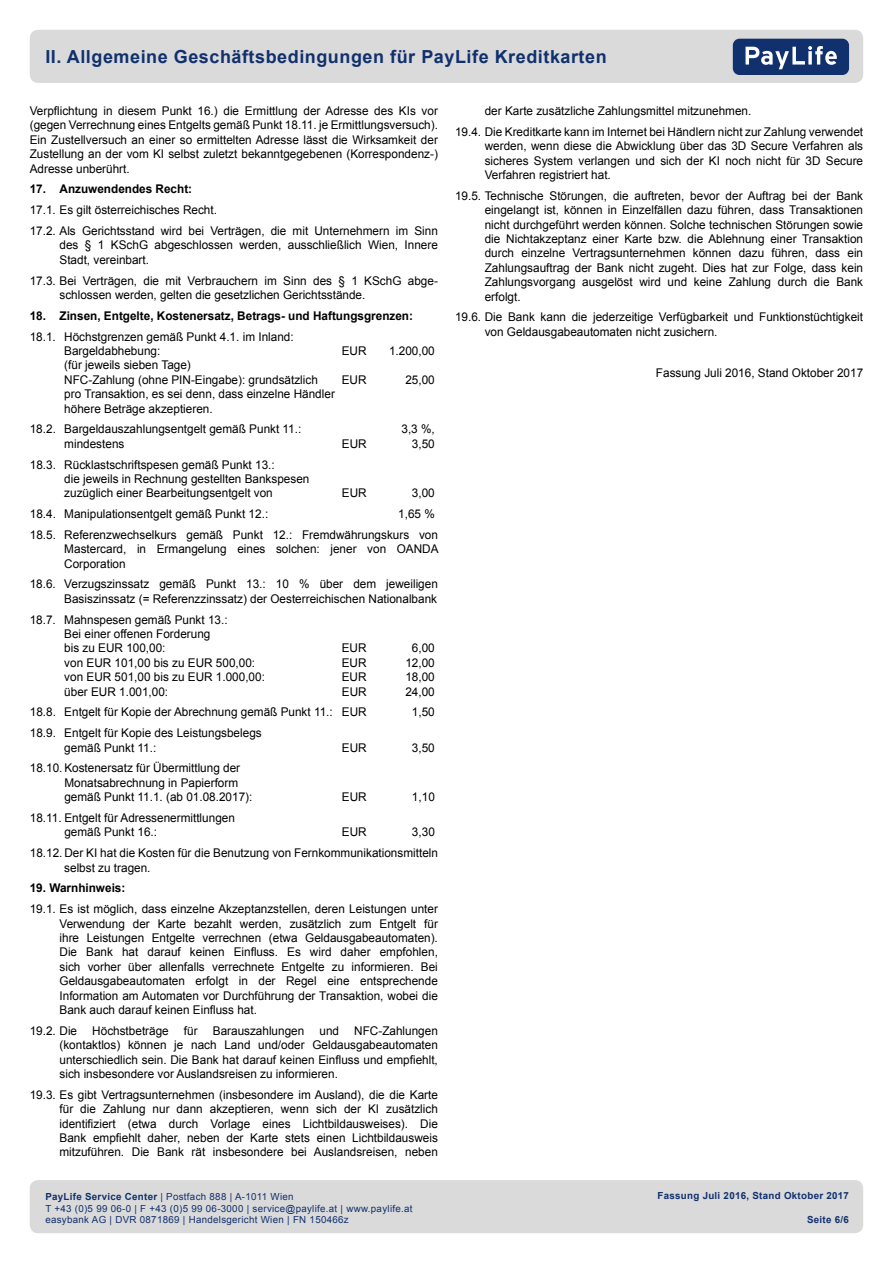
<style>
.page{position:relative;width:893px;height:1263px;background:#fff}
.page>*{position:absolute;margin:0;border:0;box-sizing:border-box;transform-origin:0 0}
.t1{font:700 18px "Arial";letter-spacing:.03em;color:#11306e}
.t2{font:12px/14.4px "Arial";color:#000}
.t3{font:700 12px "Arial";color:#000}
.t4{font:9.75px/11.7px "Arial";letter-spacing:.03em;color:#11306e}
.t5{font:700 9.75px "Arial";letter-spacing:.03em;color:#11306e}
.s1{font-weight:700}
</style>
<div class="page">
<div style="left:30px;top:1180px;width:833px;height:53px;background:#dadada;border-radius:9px"></div>
<div style="left:30px;top:30px;width:833px;height:53px;background:#dadada;border-radius:9px"></div>
<div style="left:733px;top:39px;width:116px;height:36px;background:#11306e;border-radius:7px"></div>
<svg style="left:745px;top:46px;width:92px;height:23px"></svg>
<h1 class="t1" style="left:45px;top:45px;width:563px">II. Allgemeine Geschäftsbedingungen für PayLife Kreditkarten</h1>
<p class="t2" style="left:30px;top:104px;width:410px;text-align:justify">Verpflichtung in diesem Punkt 16.) die Ermittlung der Adresse des KIs vor (gegen Verrechnung eines Entgelts gemäß Punkt 18.11. je Ermittlungsversuch).<br>Ein Zustellversuch an einer so ermittelten Adresse lässt die Wirksamkeit der Zustellung an der vom KI selbst zuletzt bekanntgegebenen (Korrespondenz-)<br>Adresse unberührt.</p>
<p class="t3" style="left:30px;top:181px;width:164px">17. Anzuwendendes Recht:</p>
<p class="t2" style="left:30px;top:200px;width:410px;line-height:20.7px">17.1. Es gilt österreichisches Recht.<br>17.2. Als Gerichtsstand wird bei Verträgen, die mit Unternehmern im Sinn</p>
<p class="t2" style="left:60px;top:238px;width:380px">des § 1 KSchG abgeschlossen werden, ausschließlich Wien, Innere<br>Stadt, vereinbart.</p>
<p class="t2" style="left:60px;top:273px;width:380px;text-indent:-30px">17.3. Bei Verträgen, die mit Verbrauchern im Sinn des § 1 KSchG abge&shy;schlossen werden, gelten die gesetzlichen Gerichtsstände.</p>
<p class="t3" style="left:30px;top:308px;width:385px">18. Zinsen, Entgelte, Kostenersatz, Betrags- und Haftungsgrenzen:</p>
<p class="t2" style="left:64px;top:329px;width:231px;text-indent:-35px">18.1. Höchstgrenzen gemäß Punkt 4.1. im Inland:<br>Bargeldabhebung:</p>
<p class="t2" style="left:342px;top:344px;width:26px">EUR</p>
<p class="t2" style="left:389px;top:344px;width:47px">1.200,00</p>
<p class="t2" style="left:64px;top:358px;width:255px">(für jeweils sieben Tage)<br>NFC-Zahlung (ohne PIN-Eingabe): grundsätzlich</p>
<p class="t2" style="left:342px;top:372px;width:26px">EUR</p>
<p class="t2" style="left:405px;top:372px;width:31px">25,00</p>
<p class="t2" style="left:64px;top:387px;width:272px">pro Transaktion, es sei denn, dass einzelne Händler höhere Beträge akzeptieren.</p>
<p class="t2" style="left:30px;top:422px;width:273px">18.2. Bargeldauszahlungsentgelt gemäß Punkt 11.:</p>
<p class="t2" style="left:401px;top:422px;width:35px">3,3 %,</p>
<p class="t2" style="left:64px;top:436px;width:62px">mindestens</p>
<p class="t2" style="left:342px;top:436px;width:26px">EUR</p>
<p class="t2" style="left:412px;top:436px;width:24px">3,50</p>
<p class="t2" style="left:64px;top:457px;width:247px;text-indent:-35px">18.3. Rücklastschriftspesen gemäß Punkt 13.:<br>die jeweils in Rechnung gestellten Bankspesen zuzüglich einer Bearbeitungsentgelt von</p>
<p class="t2" style="left:342px;top:486px;width:26px">EUR</p>
<p class="t2" style="left:412px;top:486px;width:24px">3,00</p>
<p class="t2" style="left:30px;top:504px;width:410px;line-height:20.7px;text-align:right">1,65 %<br>18.5. Referenzwechselkurs gemäß Punkt 12.: Fremdwährungskurs von</p>
<p class="t2" style="left:64px;top:542px;width:376px">Mastercard, in Ermangelung eines solchen: jener von OANDA<br>Corporation</p>
<p class="t2" style="left:30px;top:577px;width:410px;text-align:right">18.6. Verzugszinssatz gemäß Punkt 13.: 10 % über dem jeweiligen<br>Basiszinssatz (= Referenzzinssatz) der Oesterreichischen Nationalbank</p>
<p class="t2" style="left:64px;top:612px;width:165px;text-indent:-35px">18.7. Mahnspesen gemäß Punkt 13.:<br>Bei einer offenen Forderung bis zu EUR 100,00:</p>
<p class="t2" style="left:30px;top:507px;width:240px">18.4. Manipulationsentgelt gemäß Punkt 12.:</p>
<p class="t2" style="left:342px;top:641px;width:26px">EUR</p>
<p class="t2" style="left:412px;top:641px;width:24px">6,00</p>
<p class="t2" style="left:64px;top:655px;width:192px">von EUR 101,00 bis zu EUR 500,00:</p>
<p class="t2" style="left:342px;top:655px;width:26px">EUR</p>
<p class="t2" style="left:405px;top:655px;width:31px">12,00</p>
<p class="t2" style="left:64px;top:670px;width:202px">von EUR 501,00 bis zu EUR 1.000,00:</p>
<p class="t2" style="left:342px;top:670px;width:26px">EUR</p>
<p class="t2" style="left:405px;top:670px;width:31px">18,00</p>
<p class="t2" style="left:64px;top:684px;width:105px">über EUR 1.001,00:</p>
<p class="t2" style="left:342px;top:684px;width:26px">EUR</p>
<p class="t2" style="left:405px;top:684px;width:31px">24,00</p>
<p class="t2" style="left:30px;top:705px;width:338px">18.8. Entgelt für Kopie der Abrechnung gemäß Punkt 11.: EUR</p>
<p class="t2" style="left:412px;top:705px;width:24px">1,50</p>
<p class="t2" style="left:64px;top:726px;width:199px;text-indent:-35px">18.9. Entgelt für Kopie des Leistungsbelegs gemäß Punkt 11.:</p>
<p class="t2" style="left:342px;top:740px;width:26px">EUR</p>
<p class="t2" style="left:412px;top:740px;width:24px">3,50</p>
<p class="t2" style="left:64px;top:761px;width:190px;text-indent:-35px">18.10.Kostenersatz für Übermittlung der<br>Monatsabrechnung in Papierform gemäß Punkt 11.1. (ab 01.08.2017):</p>
<p class="t2" style="left:342px;top:790px;width:26px">EUR</p>
<p class="t2" style="left:412px;top:790px;width:24px">1,10</p>
<p class="t2" style="left:64px;top:811px;width:172px;text-indent:-35px">18.11. Entgelt für Adressenermittlungen gemäß Punkt 16.:</p>
<p class="t2" style="left:30px;top:822px;width:410px;line-height:20.9px;text-align:right">3,30<br>18.12. Der KI hat die Kosten für die Benutzung von Fernkommunikationsmitteln</p>
<p class="t2" style="left:64px;top:860px;width:88px">selbst zu tragen.</p>
<p class="t3" style="left:30px;top:880px;width:97px">19. Warnhinweis:</p>
<p class="t2" style="left:60px;top:902px;width:380px;text-align:justify;text-indent:-30px">19.1. Es ist möglich, dass einzelne Akzeptanzstellen, deren Leistungen unter Verwendung der Karte bezahlt werden, zusätzlich zum Entgelt für ihre Leistungen Entgelte verrechnen (etwa Geldausgabeautomaten).<br>Die Bank hat darauf keinen Einfluss. Es wird daher empfohlen, sich vorher über allenfalls verrechnete Entgelte zu informieren. Bei Geldausgabeautomaten erfolgt in der Regel eine entsprechende Information am Automaten vor Durchführung der Transaktion, wobei die Bank auch darauf keinen Einfluss hat.</p>
<p class="t2" style="left:30px;top:1023px;width:49px">19.2. Die</p>
<p class="t2" style="left:92px;top:1023px;width:78px">Höchstbeträge</p>
<p class="t2" style="left:184px;top:1023px;width:15px">für</p>
<p class="t2" style="left:213px;top:1023px;width:93px">Barauszahlungen</p>
<p class="t2" style="left:319px;top:1023px;width:21px">und</p>
<p class="t2" style="left:342px;top:825px;width:26px">EUR</p>
<p class="t2" style="left:60px;top:1023px;width:380px;text-align:justify;text-indent:295px">NFC-Zahlungen (kontaktlos) können je nach Land und/oder Geldausgabeautomaten unterschiedlich sein. Die Bank hat darauf keinen Einfluss und empfiehlt, sich insbesondere vor Auslandsreisen zu informieren.</p>
<p class="t2" style="left:60px;top:1087px;width:380px;text-align:justify;text-indent:-30px">19.3. Es gibt Vertragsunternehmen (insbesondere im Ausland), die die Karte für die Zahlung nur dann akzeptieren, wenn sich der KI zusätzlich identifiziert (etwa durch Vorlage eines Lichtbildausweises). Die Bank empfiehlt daher, neben der Karte stets einen Lichtbildausweis mitzuführen. Die Bank rät insbesondere bei Auslandsreisen, neben</p>
<p class="t2" style="left:455px;top:101px;width:410px;line-height:20.9px;text-indent:30px">der Karte zusätzliche Zahlungsmittel mitzunehmen.<br>19.4. Die Kreditkarte kann im Internet bei Händlern nicht zur Zahlung verwendet</p>
<p class="t2" style="left:485px;top:139px;width:380px;text-align:justify">werden, wenn diese die Abwicklung über das 3D Secure Verfahren als sicheres System verlangen und sich der KI noch nicht für 3D Secure Verfahren registriert hat.</p>
<p class="t2" style="left:485px;top:189px;width:380px;text-align:justify;text-indent:-30px">19.5. Technische Störungen, die auftreten, bevor der Auftrag bei der Bank eingelangt ist, können in Einzelfällen dazu führen, dass Transaktionen nicht durchgeführt werden können. Solche technischen Störungen sowie die Nichtakzeptanz einer Karte bzw. die Ablehnung einer Transaktion durch einzelne Vertragsunternehmen können dazu führen, dass ein Zahlungsauftrag der Bank nicht zugeht. Dies hat zur Folge, dass kein Zahlungsvorgang ausgelöst wird und keine Zahlung durch die Bank erfolgt.</p>
<p class="t2" style="left:485px;top:310px;width:380px;text-indent:-30px">19.6. Die Bank kann die jederzeitige Verfügbarkeit und Funktionstüchtigkeit von Geldausgabeautomaten nicht zusichern.</p>
<p class="t2" style="left:656px;top:366px;width:209px">Fassung Juli 2016, Stand Oktober 2017</p>
<p class="t4" style="left:45px;top:1191px;width:369px"><span class="s1">PayLife Service Center</span> | Postfach 888 | A-1011 Wien<br>T +43 (0)5 99 06-0 | F +43 (0)5 99 06-3000 | service@paylife.at | www.paylife.at easybank AG | DVR 0871869 | Handelsgericht Wien | FN 150466z</p>
<p class="t5" style="left:657px;top:1189px;width:193px">Fassung Juli 2016, Stand Oktober 2017</p>
<p class="t5" style="left:807px;top:1213px;width:43px">Seite 6/6</p>
</div>
